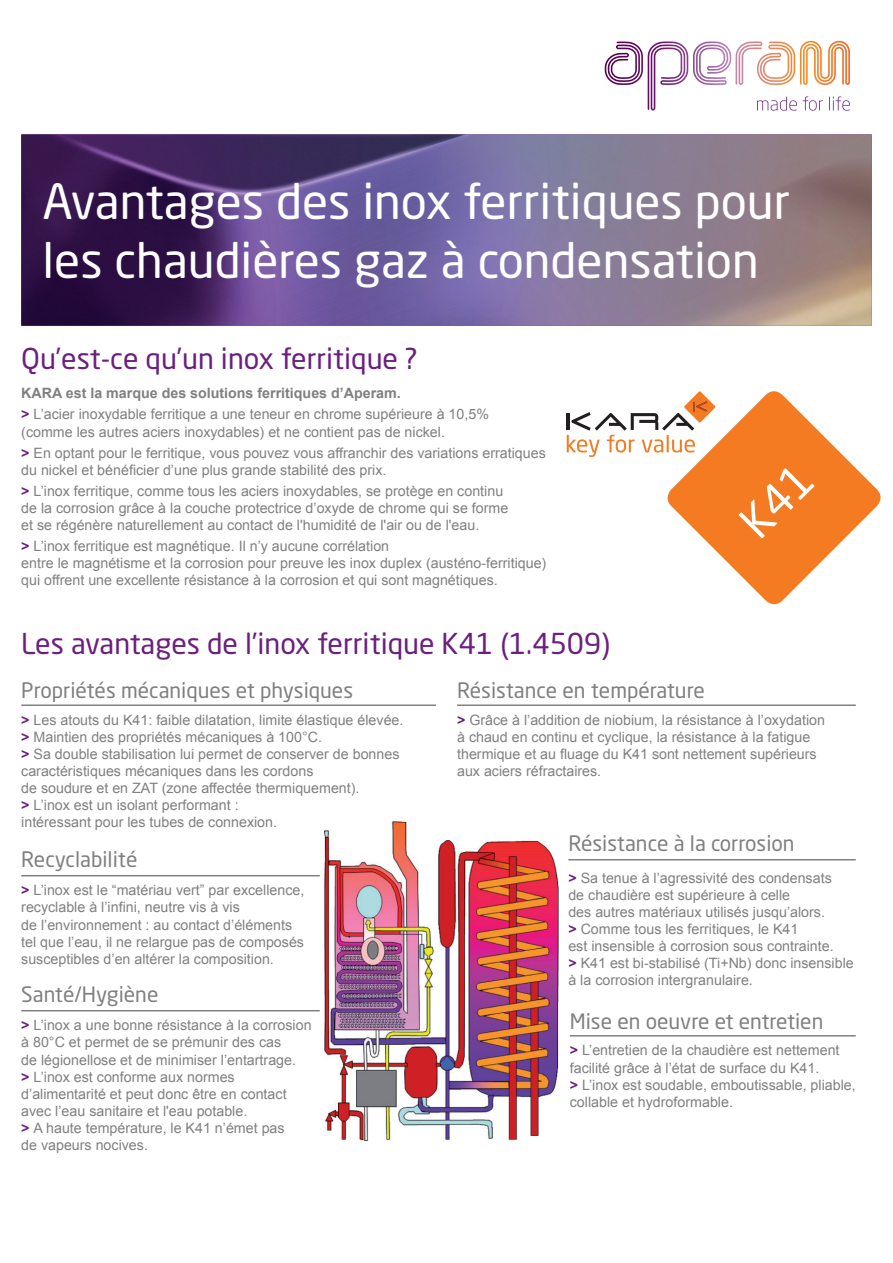
<style>
.page{position:relative;width:893px;height:1263px;background:#fff}
.page>*{position:absolute;margin:0;border:0;box-sizing:border-box;transform-origin:0 0}
.t1{font:48px/58.5px "Neo Sans Std";color:#fff}
.t2{font:28.5px "Neo Sans Std";color:#6b1f7e}
.t3{font:21px "Neo Sans Std";color:#808083}
.t4{font:14.25px/17.1px "Arial";color:#808083}
.s1{font-weight:700}
.s2{font-weight:700;color:#6b1f7e}
</style>
<div class="page">
<svg style="left:693px;top:41px;width:157px;height:44px"></svg>
<svg style="left:757px;top:97px;width:40px;height:14px"></svg>
<svg style="left:803px;top:96px;width:20px;height:15px"></svg>
<svg style="left:829px;top:96px;width:21px;height:15px"></svg>
<img style="left:21px;top:134px;width:851px;height:192px">
<svg style="left:667px;top:391px;width:214px;height:214px;fill:#f47d25"></svg>
<hr style="left:21px;top:704px;width:415px;height:2px;background:#808083">
<hr style="left:457px;top:704px;width:399px;height:2px;background:#808083">
<hr style="left:21px;top:875px;width:299px;height:1px;background:#808083">
<hr style="left:21px;top:1010px;width:299px;height:1px;background:#808083">
<hr style="left:568px;top:859px;width:288px;height:1px;background:#808083">
<hr style="left:570px;top:1035px;width:286px;height:1px;background:#808083">
<img style="left:325px;top:821px;width:233px;height:319px">
<svg style="left:567px;top:391px;width:148px;height:66px"></svg>
<div style="left:738px;top:462px;width:77px;height:76px;background:#f47b21"></div>
<h1 class="t1" style="left:43px;top:172px;width:749px">Avantages des inox ferritiques pour les chaudières gaz à condensation</h1>
<h2 class="t2" style="left:21px;top:341px;width:398px">Qu’est-ce qu’un inox ferritique ?</h2>
<p class="t4" style="left:21px;top:383px;width:469px;line-height:21px"><span class="s1">KARA est la marque des solutions ferritiques d’Aperam.<br></span><span class="s2">&gt;</span> L’acier inoxydable ferritique a une teneur en chrome supérieure à 10,5%</p>
<p class="t4" style="left:21px;top:421px;width:526px;line-height:21px">(comme les autres aciers inoxydables) et ne contient pas de nickel.<br><span class="s2">&gt;</span> En optant pour le ferritique, vous pouvez vous affranchir des variations erratiques</p>
<p class="t4" style="left:21px;top:459px;width:483px;line-height:21px">du nickel et bénéficier d’une plus grande stabilité des prix.<br><span class="s2">&gt;</span> L’inox ferritique, comme tous les aciers inoxydables, se protège en continu</p>
<p class="t4" style="left:21px;top:499px;width:489px">de la corrosion grâce à la couche protectrice d’oxyde de chrome qui se forme et se régénère naturellement au contact de l'humidité de l'air ou de l'eau.</p>
<p class="t4" style="left:21px;top:537px;width:527px"><span class="s2">&gt;</span> L’inox ferritique est magnétique. Il n’y aucune corrélation<br>entre le magnétisme et la corrosion pour preuve les inox duplex (austéno-ferritique) qui offrent une excellente résistance à la corrosion et qui sont magnétiques.</p>
<h2 class="t2" style="left:21px;top:626px;width:590px">Les avantages de l’inox ferritique K41 (1.4509)</h2>
<h3 class="t3" style="left:21px;top:677px;width:333px">Propriétés mécaniques et physiques</h3>
<h3 class="t3" style="left:457px;top:677px;width:249px">Résistance en température</h3>
<p class="t4" style="left:457px;top:711px;width:369px"><span class="s2">&gt;</span> Grâce à l’addition de niobium, la résistance à l’oxydation à chaud en continu et cyclique, la résistance à la fatigue thermique et au fluage du K41 sont nettement supérieurs aux aciers réfractaires.</p>
<p class="t4" style="left:21px;top:711px;width:384px"><span class="s2">&gt;</span> Les atouts du K41: faible dilatation, limite élastique élevée. <span class="s2">&gt;</span> Maintien des propriétés mécaniques à 100°C.<br><span class="s2">&gt;</span> Sa double stabilisation lui permet de conserver de bonnes caractéristiques mécaniques dans les cordons<br>de soudure et en ZAT (zone affectée thermiquement).<br><span class="s2">&gt;</span> L’inox est un isolant performant :<br>intéressant pour les tubes de connexion.</p>
<h3 class="t3" style="left:21px;top:847px;width:118px">Recyclabilité</h3>
<p class="t4" style="left:21px;top:882px;width:285px"><span class="s2">&gt;</span> L’inox est le “matériau vert” par excellence, recyclable à l’infini, neutre vis à vis<br>de l’environnement : au contact d’éléments tel que l’eau, il ne relargue pas de composés susceptibles d’en altérer la composition.</p>
<h3 class="t3" style="left:21px;top:982px;width:139px">Santé/Hygiène</h3>
<p class="t4" style="left:21px;top:1017px;width:292px"><span class="s2">&gt;</span> L’inox a une bonne résistance à la corrosion à 80°C et permet de se prémunir des cas<br>de légionellose et de minimiser l’entartrage.<br><span class="s2">&gt;</span> L’inox est conforme aux normes d’alimentarité et peut donc être en contact avec l’eau sanitaire et l'eau potable.<br><span class="s2">&gt;</span> A haute température, le K41 n’émet pas<br>de vapeurs nocives.</p>
<h3 class="t3" style="left:568px;top:831px;width:228px">Résistance à la corrosion</h3>
<p class="t4" style="left:568px;top:869px;width:287px"><span class="s2">&gt;</span> Sa tenue à l’agressivité des condensats<br>de chaudière est supérieure à celle<br>des autres matériaux utilisés jusqu’alors.<br><span class="s2">&gt;</span> Comme tous les ferritiques, le K41<br>est insensible à corrosion sous contrainte.<br><span class="s2">&gt;</span> K41 est bi-stabilisé (Ti+Nb) donc insensible à la corrosion intergranulaire.</p>
<h3 class="t3" style="left:570px;top:1008px;width:255px">Mise en oeuvre et entretien</h3>
<p class="t4" style="left:570px;top:1042px;width:287px"><span class="s2">&gt;</span> L’entretien de la chaudière est nettement facilité grâce à l’état de surface du K41.<br><span class="s2">&gt;</span> L’inox est soudable, emboutissable, pliable, collable et hydroformable.</p>
</div>
